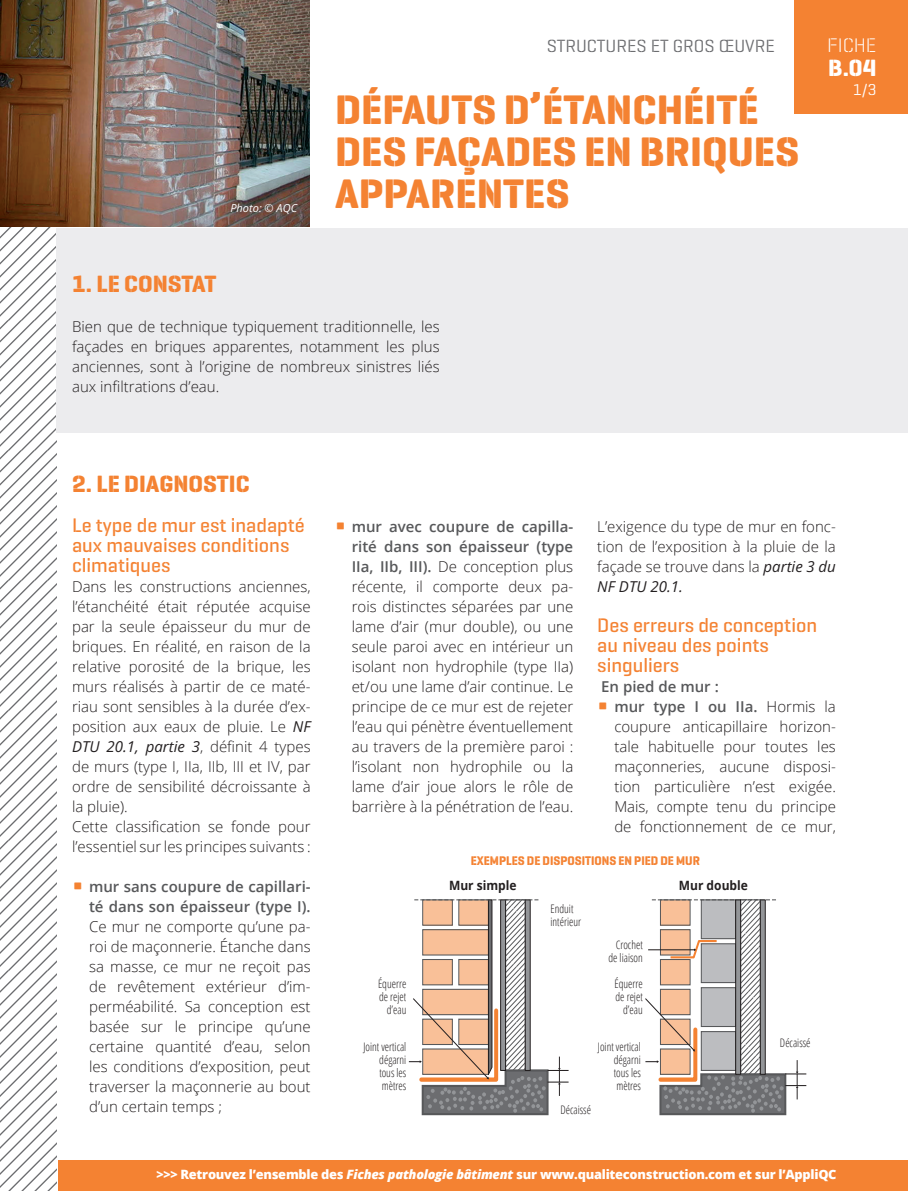
<style>
.page{position:relative;width:908px;height:1191px;background:#fff}
.page>*{position:absolute;margin:0;border:0;box-sizing:border-box;transform-origin:0 0}
.titre1{font:700 42px/42px "Geogrotesque Stencil A";color:#f48232}
.titre3{font:700 24px "Geogrotesque Stencil A";color:#f48232}
.t1{font:700 24px "Geogrotesque Stencil A";color:#fff}
.bold_vert{font:500 20px/20px "Geogrotesque Stencil A";color:#f48232}
.t2{font:20px "Geogrotesque Stencil C Lg";color:#fff}
.t3{font:18px "Geogrotesque Stencil A";color:#6c6d70}
.t4{font:16px "Geogrotesque Stencil A";color:#fff}
.t5{font:300 15px/20px "Open Sans";color:#231f20;text-align:justify}
.t6{font:600 15px "Open Sans";color:#57585a}
.t7{font:800 12.8px "Open Sans";letter-spacing:-.02em;color:#fff}
.t8{font:700 12.8px "Geogrotesque Stencil A";color:#f48232;scale:.94 1}
.t9{font:700 12.8px "Open Sans";color:#231f20;scale:.94 1}
.t10{font:300 condensed 11.8px/13px "Open Sans";color:#231f20;text-align:right;scale:.94 1}
.legende{font:italic 300 11px "Open Sans";color:#fff}
.s1{font-style:italic}
.s2{font-family:"Geogrotesque Stencil A";font-weight:700;font-size:28px;color:#f48232}
.s3{font-weight:600;color:#57585a}
</style>
<div class="page">
<div style="left:794px;top:0;width:113px;height:113px;background:#f48232"></div>
<svg style="left:0;top:227px;width:57px;height:964px"></svg>
<div style="left:58px;top:1159px;width:849px;height:32px;background:#f48232"></div>
<div style="left:56px;top:228px;width:851px;height:204px;background:#ececee"></div>
<img style="left:0;top:0;width:309px;height:227px">
<div style="left:660px;top:900px;width:29px;height:25px;background:#f9c098"></div>
<div style="left:660px;top:929px;width:29px;height:26px;background:#f9c098"></div>
<div style="left:660px;top:959px;width:29px;height:25px;background:#f9c098"></div>
<div style="left:660px;top:989px;width:29px;height:25px;background:#f9c098"></div>
<div style="left:659px;top:929px;width:31px;height:26px;border:1px solid #57585a"></div>
<div style="left:659px;top:959px;width:31px;height:26px;border:1px solid #57585a"></div>
<div style="left:659px;top:988px;width:31px;height:27px;border:1px solid #57585a"></div>
<svg style="left:741px;top:901px;width:17px;height:96px"></svg>
<div style="left:739px;top:899px;width:21px;height:175px;border:1px solid #57585a"></div>
<div style="left:701px;top:900px;width:34px;height:38px;background:#bcbdc0"></div>
<div style="left:700px;top:899px;width:35px;height:40px;border:1px solid #57585a"></div>
<div style="left:701px;top:943px;width:34px;height:39px;background:#bcbdc0"></div>
<div style="left:700px;top:943px;width:35px;height:40px;border:1px solid #57585a"></div>
<div style="left:701px;top:987px;width:34px;height:39px;background:#bcbdc0"></div>
<div style="left:700px;top:987px;width:35px;height:40px;border:1px solid #57585a"></div>
<div style="left:735px;top:900px;width:5px;height:174px;background:#898a8d"></div>
<div style="left:734px;top:899px;width:6px;height:175px;border:1px solid #231f20"></div>
<div style="left:760px;top:900px;width:5px;height:174px;background:#939598"></div>
<div style="left:759px;top:899px;width:6px;height:175px;border:1px solid #231f20"></div>
<svg style="left:651px;top:899px;width:125px;height:1px"></svg>
<hr style="left:647px;top:949px;width:47px;height:1px;background:#231f20">
<svg style="left:668px;top:939px;width:50px;height:20px"></svg>
<svg style="left:408px;top:899px;width:160px;height:217px"></svg>
<svg style="left:645px;top:997px;width:161px;height:119px"></svg>
<p class="t3" style="left:546px;top:34px;width:229px">STRUCTURES ET GROS ŒUVRE</p>
<p class="legende" style="left:230px;top:200px;width:68px">Photo: © AQC</p>
<p class="titre3" style="left:72px;top:269px;width:146px">1. LE CONSTAT</p>
<p class="titre1" style="left:335px;top:88px;width:465px">DÉFAUTS D’ÉTANCHÉITÉ<br>DES FAÇADES EN BRIQUES</p>
<p class="titre1" style="left:335px;top:172px;width:236px">APPARENTES</p>
<p class="t5" style="left:72px;top:316px;width:369px">Bien que de technique typiquement traditionnelle, les façades en briques apparentes, notamment les plus anciennes, sont à l’origine de nombreux sinistres liés aux infiltrations d’eau.</p>
<h3 class="t2" style="left:826px;top:33px;width:51px">FICHE</h3>
<h2 class="t1" style="left:827px;top:53px;width:50px">B.04</h2>
<p class="t4" style="left:852px;top:79px;width:25px">1/3</p>
<p class="titre3" style="left:72px;top:469px;width:179px">2. LE DIAGNOSTIC</p>
<p class="bold_vert" style="left:72px;top:515px;width:234px">Le type de mur est inadapté aux mauvaises conditions climatiques</p>
<p class="t5" style="left:72px;top:576px;width:240px">Dans les constructions anciennes, l’étanchéité était réputée acquise par la seule épaisseur du mur de briques. En réalité, en raison de la relative porosité de la brique, les murs réalisés à partir de ce maté&shy;riau sont sensibles à la durée d’ex&shy;position aux eaux de pluie. Le <span class="s1">NF DTU 20.1, partie 3</span>, définit 4 types de murs (type I, IIa, IIb, III et IV, par ordre de sensibilité décroissante à la pluie).</p>
<p class="t5" style="left:72px;top:816px;width:240px">Cette classification se fonde pour l’essentiel sur les principes suivants :</p>
<p class="t5" style="left:89px;top:876px;width:223px;text-indent:-17px"><span class="s2">Δ</span> <span class="s3">mur sans coupure de capillari&shy;té dans son épaisseur (type I).<br></span>Ce mur ne comporte qu’une pa&shy;roi de maçonnerie. Étanche dans sa masse, ce mur ne reçoit pas de revêtement extérieur d’im&shy;perméabilité. Sa conception est basée sur le principe qu’une certaine quantité d’eau, selon les conditions d’exposition, peut traverser la maçonnerie au bout d’un certain temps ;</p>
<p class="t5" style="left:351px;top:516px;width:223px;text-indent:-17px"><span class="s2">Δ</span> <span class="s3">mur avec coupure de capilla&shy;rité dans son épaisseur (type IIa, IIb, III).</span> De conception plus récente, il comporte deux pa&shy;rois distinctes séparées par une lame d’air (mur double), ou une seule paroi avec en intérieur un isolant non hydrophile (type IIa) et/ou une lame d’air continue. Le principe de ce mur est de rejeter l’eau qui pénètre éventuellement au travers de la première paroi : l’isolant non hydrophile ou la lame d’air joue alors le rôle de barrière à la pénétration de l’eau.</p>
<p class="t5" style="left:597px;top:516px;width:240px">L’exigence du type de mur en fonc&shy;tion de l’exposition à la pluie de la façade se trouve dans la <span class="s1">partie 3 du NF DTU 20.1.</span></p>
<p class="bold_vert" style="left:597px;top:615px;width:221px">Des erreurs de conception au niveau des points singuliers</p>
<p class="t6" style="left:601px;top:676px;width:119px">En pied de mur :</p>
<p class="t5" style="left:614px;top:696px;width:223px;text-indent:-17px"><span class="s2">Δ</span> <span class="s3">mur type I ou IIa.</span> Hormis la coupure anticapillaire horizon&shy;tale habituelle pour toutes les maçonneries, aucune disposi&shy;tion particulière n’est exigée.<br>Mais, compte tenu du principe de fonctionnement de ce mur,</p>
<p class="t8" style="left:470px;top:852px;width:245px">EXEMPLES DE DISPOSITIONS EN PIED DE MUR</p>
<p class="t9" style="left:449px;top:876px;width:73px">Mur simple</p>
<p class="t9" style="left:678px;top:876px;width:75px">Mur double</p>
<p class="t10" style="left:550px;top:901px;width:34px;text-align:left">Enduit intérieur</p>
<p class="t10" style="left:608px;top:938px;width:38px">Crochet de liaison</p>
<p class="t10" style="left:378px;top:976px;width:32px">Équerre de rejet d’eau</p>
<p class="t10" style="left:614px;top:976px;width:32px">Équerre de rejet d’eau</p>
<p class="t10" style="left:379px;top:1039px;width:30px;text-align:justify;text-indent:-16px">Joint vertical dégarni tous les mètres</p>
<p class="t10" style="left:613px;top:1039px;width:30px;text-align:justify;text-indent:-16px">Joint vertical dégarni tous les mètres</p>
<p class="t10" style="left:560px;top:1103px;width:34px">Décaissé</p>
<p class="t10" style="left:779px;top:1036px;width:34px">Décaissé</p>
<p class="t7" style="left:156px;top:1165px;width:681px">&gt;&gt;&gt; Retrouvez l’ensemble des <span class="s1">Fiches pathologie bâtiment</span> sur www.qualiteconstruction.com et sur l’AppliQC</p>
</div>
